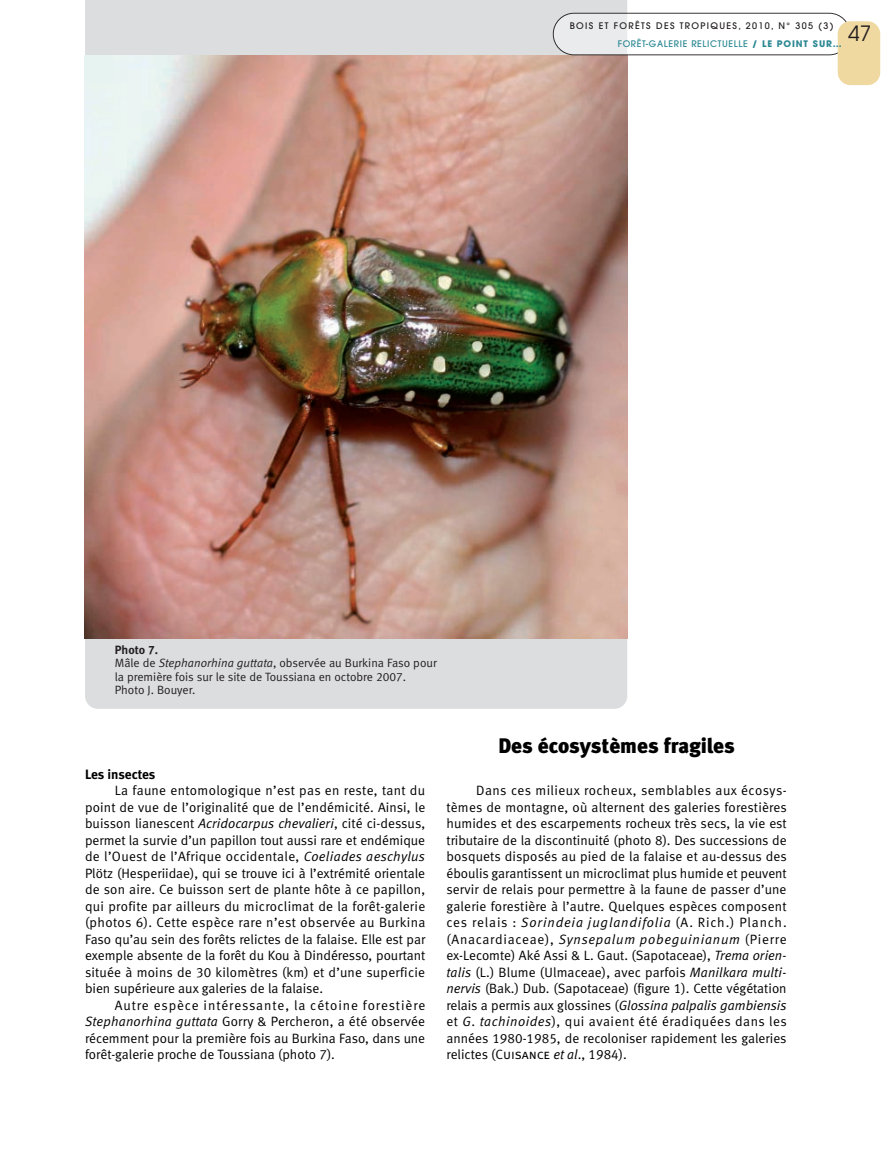
<style>
.page{position:relative;width:893px;height:1149px;background:#fff}
.page>*{position:absolute;margin:0;border:0;box-sizing:border-box;transform-origin:0 0}
.t1{font:21px "Meta Black LF";letter-spacing:-.005em;color:#000}
.t2{font:21px "Avant Garde";color:#231f20}
.t3{font:13.5px/16.5px "Meta Normal LF";color:#000;text-align:justify}
.t4{font:13.5px "Meta Bold LF";letter-spacing:-.005em;color:#000}
.t5{font:12px/13.5px "Meta Normal LF";color:#231f20}
.t6{font:12px "Meta Bold LF";color:#231f20}
.t7{font:500 9px "Avant Garde";letter-spacing:.15em;color:#231f20}
.t8{font:500 9px "Avant Garde";letter-spacing:.07em;color:#2c8993}
.s1{font-weight:700}
.s2{font-style:italic}
.s3{font-family:"Meta Normal LF Caps"}
</style>
<div class="page">
<div style="left:85px;top:0;width:542px;height:708px;background:#dcdddf"></div>
<img style="left:85px;top:55px;width:542px;height:583px">
<svg style="left:553px;top:13px;width:294px;height:42px"></svg>
<div style="left:838px;top:21px;width:42px;height:64px;background:#f0d9a0;border-radius:13px"></div>
<p class="t7" style="left:570px;top:23px;width:265px">BOIS ET FORÊTS DES TROPIQUES, 2010, N° 305 (3)</p>
<h1 class="t2" style="left:848px;top:26px;width:25px">47</h1>
<p class="t8" style="left:618px;top:41px;width:226px">FORÊT-GALERIE RELICTUELLE <span class="s1">/ LE POINT SUR…</span></p>
<p class="t6" style="left:115px;top:645px;width:45px">Photo 7.</p>
<p class="t5" style="left:115px;top:657px;width:323px">Mâle de <span class="s2">Stephanorhina guttata</span>, observée au Burkina Faso pour la première fois sur le site de Toussiana en octobre 2007.<br>Photo J. Bouyer.</p>
<p class="t4" style="left:85px;top:769px;width:72px">Les insectes</p>
<p class="t3" style="left:85px;top:783px;width:342px;text-indent:30px">La faune entomologique n’est pas en reste, tant du point de vue de l’originalité que de l’endémicité. Ainsi, le buisson lianescent <span class="s2">Acridocarpus chevalieri</span>, cité ci-dessus, permet la survie d’un papillon tout aussi rare et endémique de l’Ouest de l’Afrique occidentale, <span class="s2">Coeliades aeschylus </span>Plötz (Hesperiidae), qui se trouve ici à l’extrémité orientale de son aire. Ce buisson sert de plante hôte à ce papillon, qui profite par ailleurs du microclimat de la forêt-galerie (photos 6). Cette espèce rare n’est observée au Burkina Faso qu’au sein des forêts relictes de la falaise. Elle est par exemple absente de la forêt du Kou à Dindéresso, pourtant située à moins de 30 kilomètres (km) et d’une superficie bien supérieure aux galeries de la falaise.</p>
<p class="t3" style="left:85px;top:997px;width:342px;text-indent:30px">Autre espèce intéressante, la cétoine forestière <span class="s2">Stephanorhina guttata</span> Gorry &amp; Percheron, a été observée récemment pour la première fois au Burkina Faso, dans une forêt-galerie proche de Toussiana (photo 7).</p>
<h1 class="t1" style="left:498px;top:738px;width:238px">Des écosystèmes fragiles</h1>
<p class="t3" style="left:446px;top:783px;width:342px;text-indent:30px">Dans ces milieux rocheux, semblables aux écosys&shy;tèmes de montagne, où alternent des galeries forestières humides et des escarpements rocheux très secs, la vie est tributaire de la discontinuité (photo 8). Des successions de bosquets disposés au pied de la falaise et au-dessus des éboulis garantissent un microclimat plus humide et peuvent servir de relais pour permettre à la faune de passer d’une galerie forestière à l’autre. Quelques espèces composent ces relais : <span class="s2">Sorindeia juglandifolia</span> (A. Rich.) Planch. (Anacardiaceae), <span class="s2">Synsepalum pobeguinianum</span> (Pierre ex-Lecomte) Aké Assi &amp; L. Gaut. (Sapotaceae), <span class="s2">Trema orien&shy;talis</span> (L.) Blume (Ulmaceae), avec parfois <span class="s2">Manilkara multi&shy;nervis</span> (Bak.) Dub. (Sapotaceae) (figure 1). Cette végétation relais a permis aux glossines (<span class="s2">Glossina palpalis gambiensis </span>et <span class="s2">G</span>. <span class="s2">tachinoides</span>), qui avaient été éradiquées dans les années 1980-1985, de recoloniser rapidement les galeries relictes (C<span class="s3">uisance</span> <span class="s2">et al</span>., 1984).</p>
</div>
